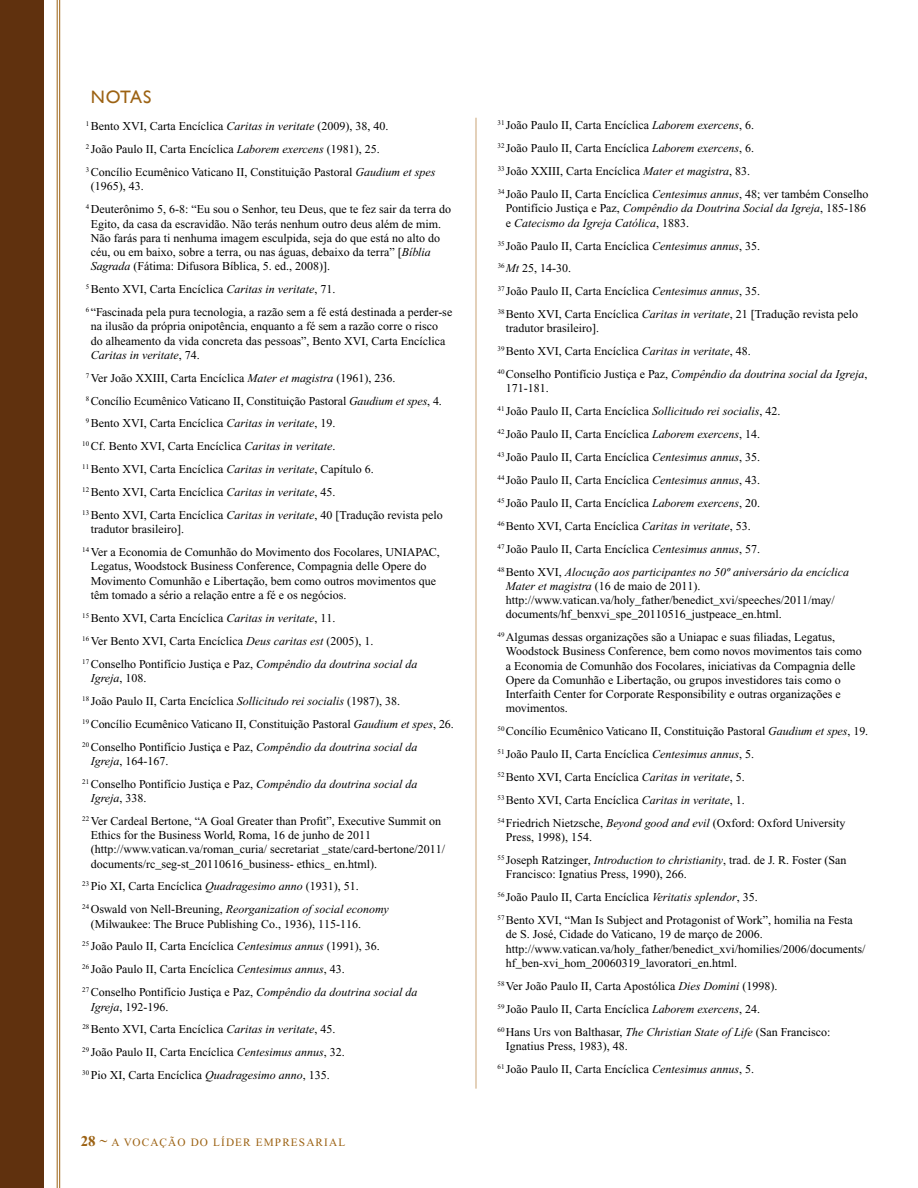
<style>
.page{position:relative;width:918px;height:1188px;background:#fff}
.page>*{position:absolute;margin:0;border:0;box-sizing:border-box;transform-origin:0 0}
.t1{font:18px "Gill Sans";color:#9c6213}
.t2{font:12px/23px "Times New Roman";color:#000}
.t3{font:italic 12px/14.2px "Times New Roman";color:#000}
.t4{font:11.25px "Times New Roman";letter-spacing:.1em;color:#9c6213}
.s1{font-style:italic}
.s2{font-weight:700;font-size:15px}
.s3{font-size:15px}
.s4{font-style:normal}
</style>
<div class="page">
<hr style="left:57px;top:0;width:1px;height:1188px;background:#9c6213">
<hr style="left:59px;top:0;width:1px;height:1188px;background:#9c6213">
<div style="left:0;top:0;width:44px;height:1188px;background:#60310e"></div>
<hr style="left:476px;top:118px;width:1px;height:971px;background:#c9a375">
<h1 class="t1" style="left:71px;top:87px;width:82px">N OTAS</h1>
<p class="t2" style="left:86px;top:115px;width:351px"><sup>1</sup> Bento XVI, Carta Encíclica <span class="s1">Caritas in veritate</span> (2009), 38, 40.<br><sup>2</sup> João Paulo II, Carta Encíclica <span class="s1">Laborem exercens</span> (1981), 25.<br><sup>3</sup> Concílio Ecumênico Vaticano II, Constituição Pastoral <span class="s1">Gaudium et spes</span></p>
<p class="t2" style="left:86px;top:175px;width:367px;text-indent:5px">(1965), 43.<br><sup>4</sup> Deuterônimo 5, 6-8: “Eu sou o Senhor, teu Deus, que te fez sair da terra do</p>
<p class="t2" style="left:91px;top:216px;width:352px;line-height:14.2px">Egito, da casa da escravidão. Não terás nenhum outro deus além de mim.<br>Não farás para ti nenhuma imagem esculpida, seja do que está no alto do céu, ou em baixo, sobre a terra, ou nas águas, debaixo da terra” [<span class="s1">Bíblia Sagrada</span> (Fátima: Difusora Bíblica, 5. ed., 2008)].</p>
<p class="t2" style="left:86px;top:278px;width:368px"><sup>5</sup> Bento XVI, Carta Encíclica <span class="s1">Caritas in veritate</span>, 71.<br><sup>6</sup> “Fascinada pela pura tecnologia, a razão sem a fé está destinada a perder-se</p>
<p class="t2" style="left:91px;top:319px;width:356px;line-height:14.2px">na ilusão da própria onipotência, enquanto a fé sem a razão corre o risco do alheamento da vida concreta das pessoas”, Bento XVI, Carta Encíclica<br><span class="s1">Caritas in veritate</span>, 74.</p>
<p class="t2" style="left:82px;top:366px;width:362px"><sup>7</sup> Ver João XXIII, Carta Encíclica <span class="s1">Mater et magistra</span> (1961), 236.<br><sup>8</sup> Concílio Ecumênico Vaticano II, Constituição Pastoral <span class="s1">Gaudium et spes</span>, 4.<br><sup>9</sup> Bento XVI, Carta Encíclica <span class="s1">Caritas in veritate</span>, 19.<br><sup>10</sup> Cf. Bento XVI, Carta Encíclica <span class="s1">Caritas in veritate</span>.<br><sup>11</sup> Bento XVI, Carta Encíclica <span class="s1">Caritas in veritate</span>, Capítulo 6.<br><sup>12</sup> Bento XVI, Carta Encíclica <span class="s1">Caritas in veritate</span>, 45.<br><sup>13</sup> Bento XVI, Carta Encíclica <span class="s1">Caritas in veritate</span>, 40 [Tradução revista pelo</p>
<p class="t2" style="left:82px;top:518px;width:359px;text-indent:8px">tradutor brasileiro].<br><sup>14</sup> Ver a Economia de Comunhão do Movimento dos Focolares, UNIAPAC,</p>
<p class="t2" style="left:91px;top:559px;width:347px;line-height:14.2px">Legatus, Woodstock Business Conference, Compagnia delle Opere do<br>Movimento Comunhão e Libertação, bem como outros movimentos que têm tomado a sério a relação entre a fé e os negócios.</p>
<p class="t2" style="left:82px;top:606px;width:337px"><sup>15</sup> Bento XVI, Carta Encíclica <span class="s1">Caritas in veritate</span>, 11.<br><sup>16</sup> Ver Bento XVI, Carta Encíclica <span class="s1">Deus caritas est</span> (2005), 1.<br><sup>17</sup> Conselho Pontifício Justiça e Paz, <span class="s1">Compêndio da doutrina social da</span></p>
<p class="t2" style="left:82px;top:666px;width:373px;text-indent:8px"><span class="s1">Igreja</span>, 108.<br><sup>18</sup> João Paulo II, Carta Encíclica <span class="s1">Sollicitudo rei socialis</span> (1987), 38.<br><sup>19</sup> Concílio Ecumênico Vaticano II, Constituição Pastoral <span class="s1">Gaudium et spes</span>, 26.<br><sup>20</sup> Conselho Pontifício Justiça e Paz, <span class="s1">Compêndio da doutrina social da</span></p>
<p class="t2" style="left:82px;top:749px;width:337px;text-indent:8px"><span class="s1">Igreja</span>, 164-167.<br><sup>21</sup> Conselho Pontifício Justiça e Paz, <span class="s1">Compêndio da doutrina social da</span></p>
<p class="t2" style="left:82px;top:786px;width:360px;text-indent:8px"><span class="s1">Igreja</span>, 338.<br><sup>22</sup> Ver Cardeal Bertone, “A Goal Greater than Profit”, Executive Summit on</p>
<p class="t2" style="left:91px;top:828px;width:356px;line-height:14.2px">Ethics for the Business World, Roma, 16 de junho de 2011 (http://www.vatican.va/roman_curia/ secretariat _state/card-bertone/2011/ documents/rc_seg-st_20110616_business- ethics_ en.html).</p>
<p class="t2" style="left:82px;top:875px;width:308px"><sup>23</sup> Pio XI, Carta Encíclica <span class="s1">Quadragesimo anno</span> (1931), 51.<br><sup>24</sup> Oswald von Nell-Breuning, <span class="s1">Reorganization of social economy</span></p>
<p class="t2" style="left:82px;top:912px;width:337px;text-indent:8px">(Milwaukee: The Bruce Publishing Co., 1936), 115-116.<br><sup>25</sup> João Paulo II, Carta Encíclica <span class="s1">Centesimus annus</span> (1991), 36.<br><sup>26</sup> João Paulo II, Carta Encíclica <span class="s1">Centesimus annus</span>, 43.<br><sup>27</sup> Conselho Pontifício Justiça e Paz, <span class="s1">Compêndio da doutrina social da</span></p>
<p class="t2" style="left:82px;top:995px;width:264px;text-indent:8px"><span class="s1">Igreja</span>, 192-196.<br><sup>28</sup> Bento XVI, Carta Encíclica <span class="s1">Caritas in veritate</span>, 45.<br><sup>29</sup> João Paulo II, Carta Encíclica <span class="s1">Centesimus annus</span>, 32.<br><sup>30</sup> Pio XI, Carta Encíclica <span class="s1">Quadragesimo anno</span>, 135.</p>
<p class="t4" style="left:81px;top:1136px;width:266px"><span class="s2">28</span> <span class="s3">~</span> A VOCAÇÃO DO LÍDER EMPRESARIAL</p>
<p class="t2" style="left:498px;top:114px;width:372px"><sup>31</sup> João Paulo II, Carta Encíclica <span class="s1">Laborem exercens</span>, 6.<br><sup>32</sup> João Paulo II, Carta Encíclica <span class="s1">Laborem exercens</span>, 6.<br><sup>33</sup> João XXIII, Carta Encíclica <span class="s1">Mater et magistra</span>, 83.<br><sup>34</sup> João Paulo II, Carta Encíclica <span class="s1">Centesimus annus</span>, 48; ver também Conselho</p>
<p class="t3" style="left:506px;top:201px;width:362px"><span class="s4">Pontifício Justiça e Paz,</span> Compêndio da Doutrina Social da Igreja<span class="s4">, 185-186 e</span> Catecismo da Igreja Católica<span class="s4">, 1883.</span></p>
<p class="t2" style="left:498px;top:234px;width:362px"><sup>35</sup> João Paulo II, Carta Encíclica <span class="s1">Centesimus annus</span>, 35.<br><sup>36</sup> <span class="s1">Mt</span> 25, 14-30.<br><sup>37</sup> João Paulo II, Carta Encíclica <span class="s1">Centesimus annus</span>, 35.<br><sup>38</sup> Bento XVI, Carta Encíclica <span class="s1">Caritas in veritate</span>, 21 [Tradução revista pelo</p>
<p class="t2" style="left:498px;top:317px;width:371px;text-indent:8px">tradutor brasileiro].<br><sup>39</sup> Bento XVI, Carta Encíclica <span class="s1">Caritas in veritate</span>, 48.<br><sup>40</sup> Conselho Pontifício Justiça e Paz, <span class="s1">Compêndio da doutrina social da Igreja</span>,</p>
<p class="t2" style="left:498px;top:377px;width:353px;text-indent:8px">171-181.<br><sup>41</sup> João Paulo II, Carta Encíclica <span class="s1">Sollicitudo rei socialis</span>, 42.<br><sup>42</sup> João Paulo II, Carta Encíclica <span class="s1">Laborem exercens</span>, 14.<br><sup>43</sup> João Paulo II, Carta Encíclica <span class="s1">Centesimus annus</span>, 35.<br><sup>44</sup> João Paulo II, Carta Encíclica <span class="s1">Centesimus annus</span>, 43.<br><sup>45</sup> João Paulo II, Carta Encíclica <span class="s1">Laborem exercens</span>, 20.<br><sup>46</sup> Bento XVI, Carta Encíclica <span class="s1">Caritas in veritate</span>, 53.<br><sup>47</sup> João Paulo II, Carta Encíclica <span class="s1">Centesimus annus</span>, 57.<br><sup>48</sup> Bento XVI, <span class="s1">Alocução aos participantes no 50º aniversário da encíclica</span></p>
<p class="t2" style="left:506px;top:579px;width:331px;line-height:14.2px"><span class="s1">Mater et magistra</span> (16 de maio de 2011). http://www.vatican.va/holy_father/benedict_xvi/speeches/2011/may/ documents/hf_benxvi_spe_20110516_justpeace_en.html.</p>
<p class="t2" style="left:506px;top:630px;width:357px;line-height:14.2px;text-indent:-8px"><sup>49</sup> Algumas dessas organizações são a Uniapac e suas filiadas, Legatus, Woodstock Business Conference, bem como novos movimentos tais como a Economia de Comunhão dos Focolares, iniciativas da Compagnia delle Opere da Comunhão e Libertação, ou grupos investidores tais como o Interfaith Center for Corporate Responsibility e outras organizações e movimentos.</p>
<p class="t2" style="left:498px;top:720px;width:372px"><sup>50</sup> Concílio Ecumênico Vaticano II, Constituição Pastoral <span class="s1">Gaudium et spes</span>, 19.<br><sup>51</sup> João Paulo II, Carta Encíclica <span class="s1">Centesimus annus</span>, 5.<br><sup>52</sup> Bento XVI, Carta Encíclica <span class="s1">Caritas in veritate</span>, 5.<br><sup>53</sup> Bento XVI, Carta Encíclica <span class="s1">Caritas in veritate</span>, 1.<br><sup>54</sup> Friedrich Nietzsche, <span class="s1">Beyond good and evil</span> (Oxford: Oxford University</p>
<p class="t2" style="left:498px;top:826px;width:350px;text-indent:8px">Press, 1998), 154.<br><sup>55</sup> Joseph Ratzinger, <span class="s1">Introduction to christianity</span>, trad. de J. R. Foster (San</p>
<p class="t2" style="left:498px;top:863px;width:357px;text-indent:8px">Francisco: Ignatius Press, 1990), 266.<br><sup>56</sup> João Paulo II, Carta Encíclica <span class="s1">Veritatis splendor</span>, 35.<br><sup>57</sup> Bento XVI, “Man Is Subject and Protagonist of Work”, homilia na Festa</p>
<p class="t2" style="left:506px;top:927px;width:361px;line-height:14.2px">de S. José, Cidade do Vaticano, 19 de março de 2006. http://www.vatican.va/holy_father/benedict_xvi/homilies/2006/documents/ hf_ben-xvi_hom_20060319_lavoratori_en.html.</p>
<p class="t2" style="left:498px;top:974px;width:334px"><sup>58</sup> Ver João Paulo II, Carta Apostólica <span class="s1">Dies Domini</span> (1998).<br><sup>59</sup> João Paulo II, Carta Encíclica <span class="s1">Laborem exercens</span>, 24.<br><sup>60</sup> Hans Urs von Balthasar, <span class="s1">The Christian State of Life</span> (San Francisco:</p>
<p class="t2" style="left:498px;top:1034px;width:258px;text-indent:8px">Ignatius Press, 1983), 48.<br><sup>61</sup> João Paulo II, Carta Encíclica <span class="s1">Centesimus annus</span>, 5.</p>
</div>
